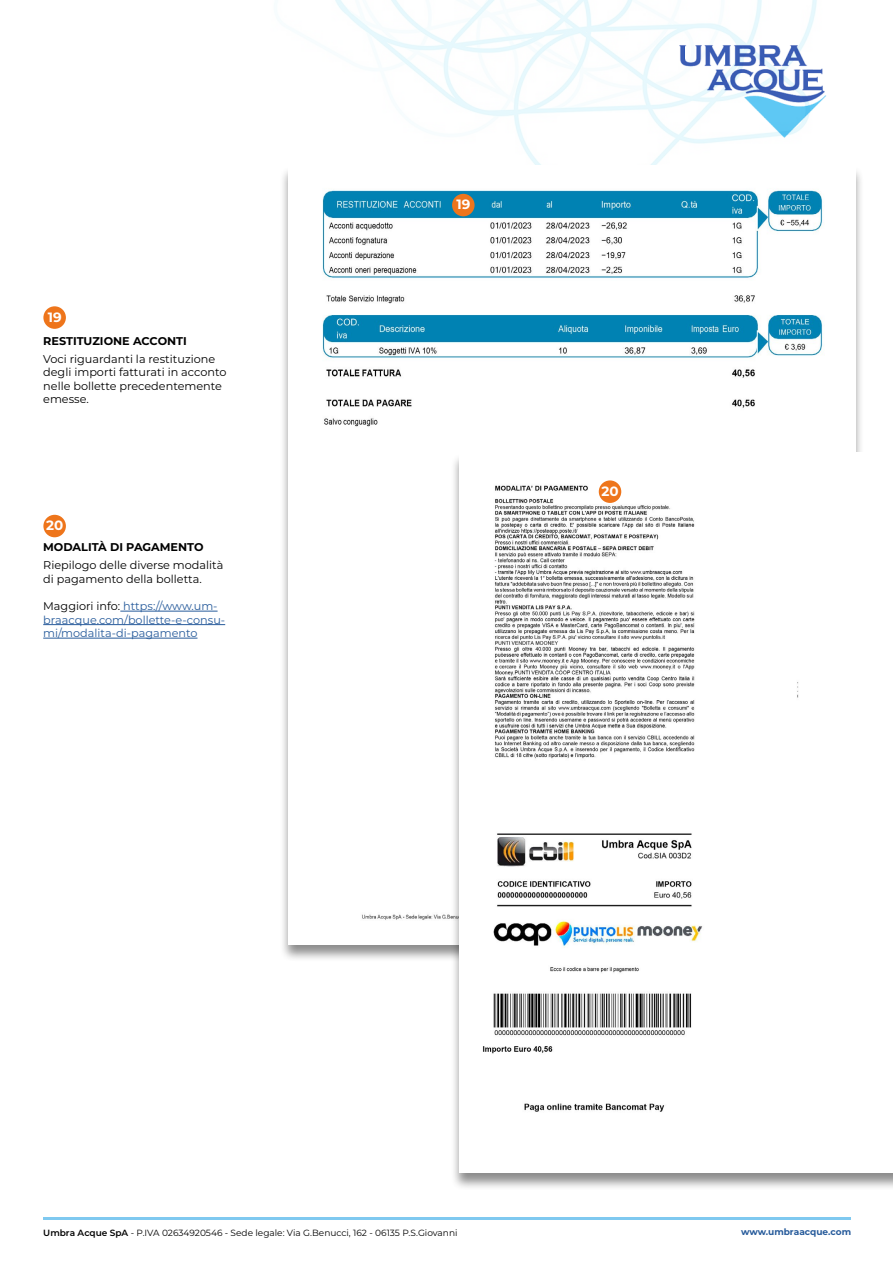
<style>
.page{position:relative;width:893px;height:1263px;background:#fff}
.page>*{position:absolute;margin:0;border:0;box-sizing:border-box;transform-origin:0 0}
.t1{font:700 13.5px "Montserrat";color:#fff}
.t2{font:11.25px/13.5px "Montserrat";color:#000}
.t3{font:11.25px/13.5px "Montserrat";color:#275b9b}
.t4{font:700 11.25px "Montserrat";color:#000}
.t5{font:9px "Montserrat";color:#000}
.t6{font:700 9px "Montserrat";color:#275b9b}
.s1{color:#000}
.s2{font-weight:600}
</style>
<div class="page">
<img style="left:335px;top:0;width:482px;height:165px">
<img style="left:663px;top:43px;width:164px;height:105px">
<hr style="left:43px;top:1217px;width:808px;height:3px;background:#7fc9f0">
<div style="left:279px;top:165px;width:586px;height:797px;background:#000;opacity:.45"></div>
<img style="left:288px;top:165px;width:567px;height:779px">
<div style="left:452px;top:194px;width:23px;height:22px;background:#ee751b;border-radius:50%"></div>
<div style="left:43px;top:306px;width:23px;height:23px;background:#ee751b;border-radius:50%"></div>
<div style="left:450px;top:452px;width:443px;height:738px;background:#000;opacity:.45"></div>
<img style="left:459px;top:452px;width:434px;height:720px">
<div style="left:599px;top:480px;width:22px;height:23px;background:#ee751b;border-radius:50%"></div>
<hr style="left:120px;top:611px;width:98px;height:1px;background:#275b9b">
<hr style="left:43px;top:624px;width:182px;height:1px;background:#275b9b">
<hr style="left:43px;top:638px;width:154px;height:1px;background:#275b9b">
<div style="left:43px;top:515px;width:23px;height:22px;background:#ee751b;border-radius:50%"></div>
<p class="t1" style="left:48px;top:307px;width:15px">19</p>
<p class="t4" style="left:43px;top:333px;width:145px">RESTITUZIONE ACCONTI</p>
<p class="t2" style="left:43px;top:352px;width:185px">Voci riguardanti la restituzione degli importi fatturati in acconto nelle bollette precedentemente emesse.</p>
<p class="t1" style="left:46px;top:516px;width:19px">20</p>
<p class="t4" style="left:43px;top:539px;width:162px">MODALITÀ DI PAGAMENTO</p>
<p class="t2" style="left:43px;top:558px;width:182px">Riepilogo delle diverse modalità di pagamento della bolletta.</p>
<p class="t3" style="left:43px;top:599px;width:183px"><span class="s1">Maggiori info:</span> https://www.um&shy;braacque.com/bollette-e-consu&shy;mi/modalita-di-pagamento</p>
<p class="t1" style="left:457px;top:195px;width:15px">19</p>
<p class="t1" style="left:602px;top:481px;width:19px">20</p>
<p class="t5" style="left:43px;top:1227px;width:416px"><span class="s2">Umbra Acque SpA</span> - P.IVA 02634920546 - Sede legale: Via G.Benucci, 162 - 06135 P.S.Giovanni</p>
<p class="t6" style="left:741px;top:1225px;width:112px">www.umbraacque.com</p>
</div>
